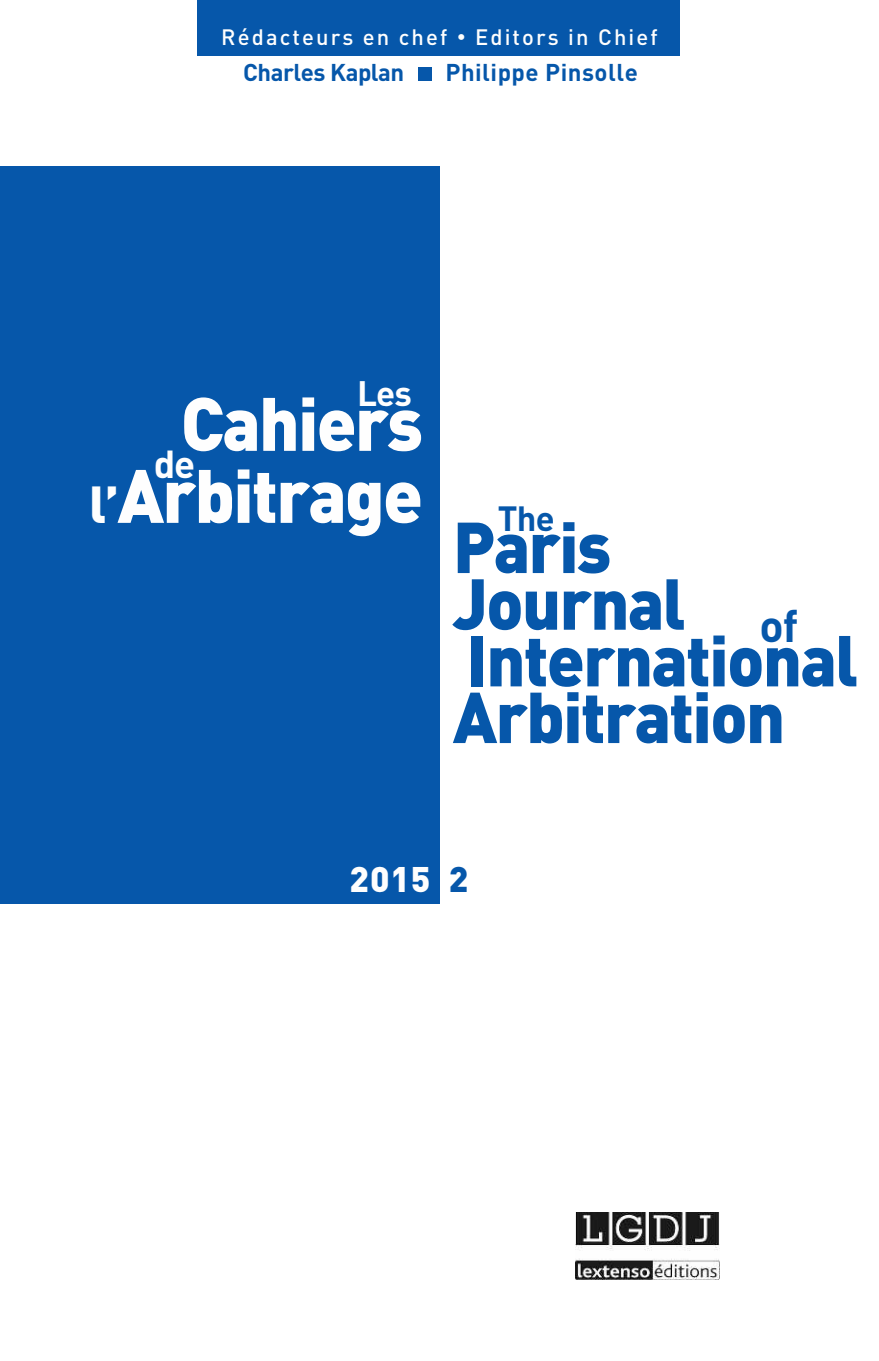
<style>
.page{position:relative;width:879px;height:1361px;background:#fff}
.page>*{position:absolute;margin:0;border:0;box-sizing:border-box;transform-origin:0 0}
.t1{font:900 74.4px/72px "DIN";letter-spacing:-.025em;color:#fefefe;text-align:right;scale:.96 1}
.t2{font:900 70.8px/56.6px "DIN";letter-spacing:-.025em;color:#0657aa;scale:.96 1}
.t3{font:700 44.8px "DIN";color:#0657aa}
.t4{font:700 38.6px "DIN";color:#fefefe}
.t5{font:900 35.2px "DIN";color:#fefefe}
.t6{font:700 35px "DIN";color:#fefefe}
.t7{font:700 34.6px "DIN";color:#0657aa}
.t8{font:700 24px "DIN";letter-spacing:.02em;color:#0657aa}
.t9{font:700 24px "DIN";letter-spacing:-.02em;color:#0657aa}
.t10{font:500 22px "DIN";letter-spacing:.095em;color:#fefefe}
.s1{font-size:18px}
.s2{font-size:51.4px}
.s3{color:#0657aa}
</style>
<div class="page">
<div style="left:0;top:166px;width:439px;height:738px;background:#0657aa"></div>
<div style="left:197px;top:0;width:483px;height:56px;background:#0657aa"></div>
<div style="left:418px;top:68px;width:14px;height:13px;background:#0657aa"></div>
<img style="left:575px;top:1212px;width:144px;height:67px">
<p class="t10" style="left:221px;top:23px;width:438px">Rédacteurs en chef <span class="s1">•</span> Editors in Chief</p>
<p class="t9" style="left:243px;top:57px;width:163px">Charles Kaplan</p>
<p class="t8" style="left:445px;top:57px;width:194px">Philippe Pinsolle</p>
<p class="t6" style="left:357px;top:370px;width:56px">Les</p>
<p class="t1" style="left:89px;top:384px;width:349px">Cahiers <span class="s2">l’</span>Arbitrage</p>
<p class="t4" style="left:154px;top:439px;width:43px">de</p>
<p class="t7" style="left:498px;top:496px;width:58px">The</p>
<p class="t2" style="left:453px;top:515px;width:424px">Paris<br>Journal<br>International<br>Arbitration</p>
<p class="t3" style="left:759px;top:597px;width:40px">of</p>
<p class="t5" style="left:349px;top:856px;width:120px">2015 <span class="s3">2</span></p>
</div>
